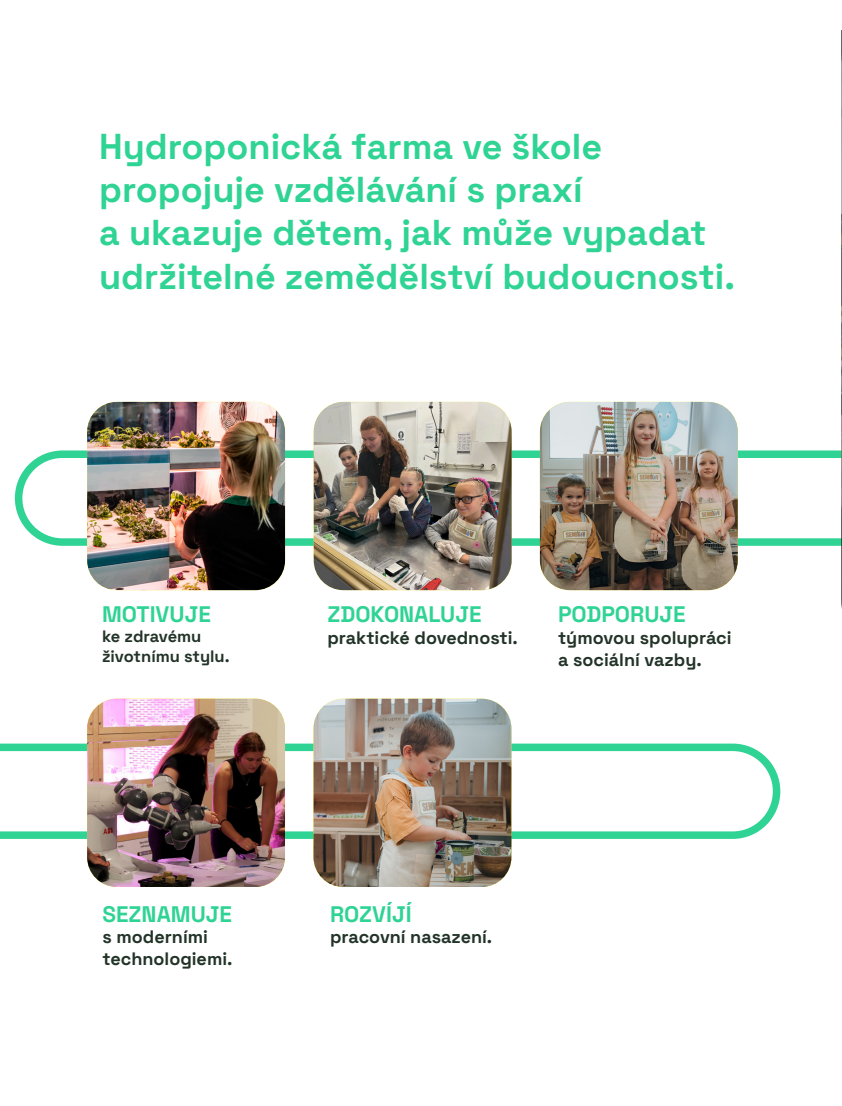
<style>
.page{position:relative;width:842px;height:1106px;background:#fff}
.page>*{position:absolute;margin:0;border:0;box-sizing:border-box;transform-origin:0 0}
.t1{font:700 36px/43.2px "Space Grotesk";color:#2fd394}
.t2{font:700 22.5px "Space Grotesk";color:#2fd394}
.t3{font:700 18px/21.6px "Space Grotesk";color:#223327}
.t4{font:700 16.5px/19.8px "Space Grotesk";letter-spacing:-.005em;color:#223327}
</style>
<div class="page">
<svg style="left:15px;top:450px;width:826px;height:96px"></svg>
<svg style="left:0;top:743px;width:780px;height:96px"></svg>
<img style="left:87px;top:402px;width:198px;height:188px">
<img style="left:540px;top:402px;width:198px;height:188px">
<img style="left:87px;top:698px;width:198px;height:189px">
<img style="left:314px;top:698px;width:197px;height:189px">
<img style="left:841px;top:30px;width:1px;height:579px">
<img style="left:314px;top:402px;width:198px;height:188px">
<p class="t1" style="left:99px;top:122px;width:609px">Hydroponická farma ve škole propojuje vzdělávání s praxí<br>a ukazuje dětem, jak může vypadat</p>
<p class="t1" style="left:99px;top:252px;width:638px">udržitelné zemědělství budoucnosti.</p>
<p class="t2" style="left:102px;top:597px;width:110px">MOTIVUJE</p>
<p class="t4" style="left:102px;top:625px;width:129px">ke zdravému životnímu stylu.</p>
<p class="t2" style="left:103px;top:896px;width:131px">SEZNAMUJE</p>
<p class="t3" style="left:103px;top:924px;width:131px">s moderními technologiemi.</p>
<p class="t2" style="left:327px;top:597px;width:156px">ZDOKONALUJE</p>
<p class="t3" style="left:327px;top:625px;width:192px">praktické dovednosti.</p>
<p class="t2" style="left:558px;top:597px;width:129px">PODPORUJE</p>
<p class="t3" style="left:558px;top:625px;width:175px">týmovou spolupráci a sociální vazby.</p>
<p class="t2" style="left:330px;top:896px;width:83px">ROZVÍJÍ</p>
<p class="t3" style="left:330px;top:924px;width:164px">pracovní nasazení.</p>
</div>
